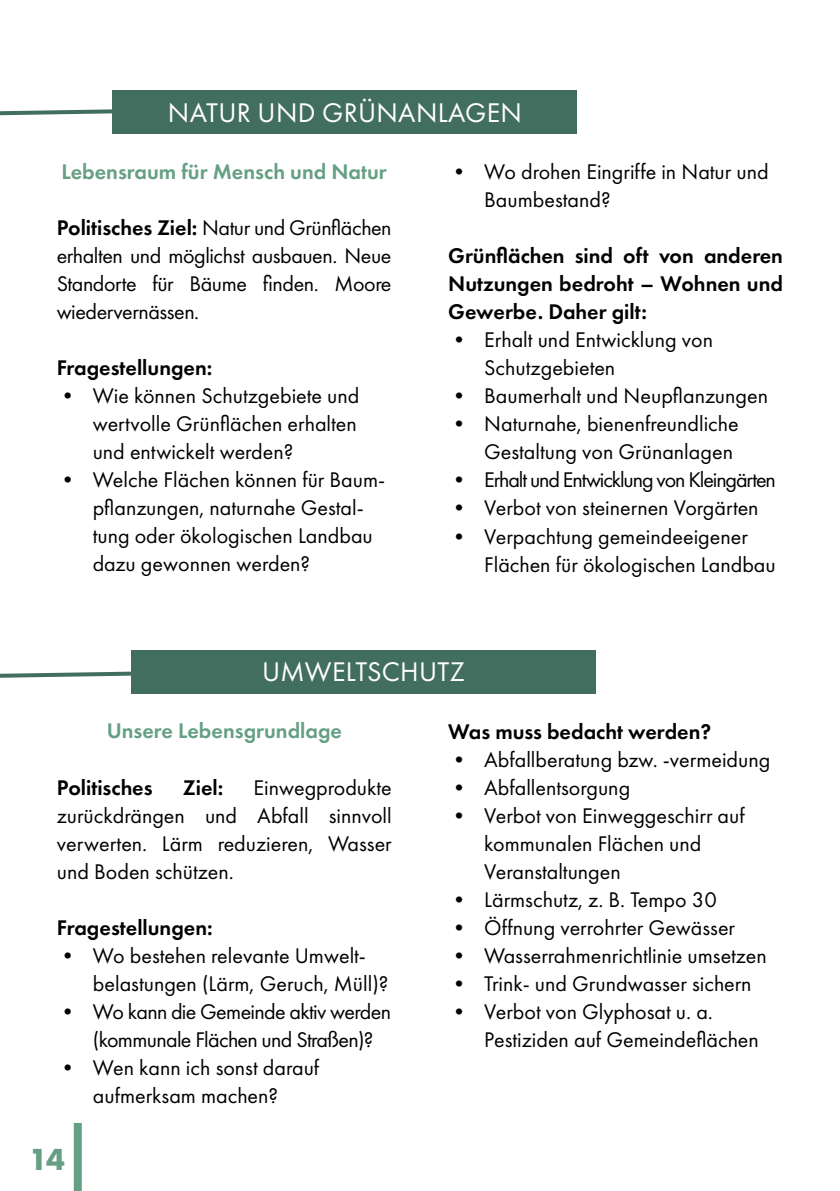
<style>
.page{position:relative;width:840px;height:1191px;background:#fff}
.page>*{position:absolute;margin:0;border:0;box-sizing:border-box;transform-origin:0 0}
.t1{font:28px "Futura PT";letter-spacing:.01em;color:#fff}
.t2{font:700 28px "Futura";color:#659f84}
.t3{font:22px/28px "Futura PT";color:#000}
.t4{font:600 22px/28px "Futura PT";color:#000;text-align:justify}
.t5{font:22px/28px "Futura PT";letter-spacing:-.03em;color:#000}
.t6{font:600 22px "Futura PT";color:#659f84}
.t7{font:22px "Futura PT";letter-spacing:-.05em;color:#000}
.s1{font-weight:600}
</style>
<div class="page">
<div style="left:113px;top:91px;width:463px;height:43px;background:#426e5f"></div>
<svg style="left:0;top:107px;width:113px;height:11px"></svg>
<div style="left:131px;top:650px;width:464px;height:43px;background:#426e5f"></div>
<svg style="left:0;top:671px;width:131px;height:7px"></svg>
<div style="left:74px;top:1123px;width:8px;height:68px;background:#659f84"></div>
<p class="t1" style="left:168px;top:96px;width:355px">NATUR UND GRÜNANLAGEN</p>
<p class="t6" style="left:61px;top:158px;width:327px">Lebensraum für Mensch und Natur</p>
<p class="t3" style="left:57px;top:214px;width:336px;text-align:justify"><span class="s1">Politisches Ziel:</span> Natur und Grünflächen erhalten und möglichst ausbauen. Neue Standorte für Bäume finden. Moore wiedervernässen.</p>
<p class="t4" style="left:57px;top:354px;width:157px">Fragestellungen:</p>
<p class="t3" style="left:93px;top:382px;width:268px;text-align:justify;text-indent:-36px">• Wie können Schutzgebiete und wertvolle Grünflächen erhalten und entwickelt werden?</p>
<p class="t3" style="left:93px;top:466px;width:294px;text-indent:-36px">• Welche Flächen können für Baum&shy;pflanzungen, naturnahe Gestal&shy;tung oder ökologischen Landbau dazu gewonnen werden?</p>
<p class="t3" style="left:484px;top:158px;width:286px;text-indent:-36px">• Wo drohen Eingriffe in Natur und<br>Baumbestand?</p>
<p class="t4" style="left:448px;top:242px;width:336px">Grünflächen sind oft von anderen Nutzungen bedroht – Wohnen und Gewerbe. Daher gilt:</p>
<p class="t3" style="left:484px;top:326px;width:230px;text-indent:-36px">• Erhalt und Entwicklung von<br>Schutzgebieten</p>
<p class="t3" style="left:448px;top:382px;width:321px">• Baumerhalt und Neupflanzungen</p>
<p class="t3" style="left:448px;top:410px;width:292px;text-align:right">• Naturnahe, bienenfreundliche<br>Gestaltung von Grünanlagen</p>
<p class="t7" style="left:448px;top:467px;width:329px">• Erhalt und Entwicklung von Kleingärten</p>
<p class="t3" style="left:448px;top:494px;width:312px">• Verbot von steinernen Vorgärten</p>
<p class="t3" style="left:484px;top:522px;width:293px;text-indent:-36px">• Verpachtung gemeindeeigener<br>Flächen für ökologischen Landbau</p>
<p class="t1" style="left:262px;top:655px;width:204px">UMWELTSCHUTZ</p>
<p class="t6" style="left:107px;top:717px;width:237px">Unsere Lebensgrundlage</p>
<p class="t4" style="left:57px;top:773px;width:97px">Politisches</p>
<p class="t4" style="left:183px;top:773px;width:42px">Ziel:</p>
<p class="t3" style="left:57px;top:773px;width:336px;text-align:justify;text-indent:196px">Einwegprodukte zurückdrängen und Abfall sinnvoll verwerten. Lärm reduzieren, Wasser und Boden schützen.</p>
<p class="t4" style="left:57px;top:913px;width:157px">Fragestellungen:</p>
<p class="t3" style="left:93px;top:941px;width:297px;text-indent:-36px">• Wo bestehen relevante Umwelt&shy;belastungen (Lärm, Geruch, Müll)?</p>
<p class="t5" style="left:93px;top:997px;width:299px;text-indent:-36px">• Wo kann die Gemeinde aktiv werden (kommunale Flächen und Straßen)?</p>
<p class="t3" style="left:57px;top:1053px;width:264px;text-align:center">• Wen kann ich sonst darauf aufmerksam machen?</p>
<p class="t2" style="left:29px;top:1139px;width:38px">14</p>
<p class="t4" style="left:448px;top:717px;width:264px">Was muss bedacht werden?</p>
<p class="t3" style="left:448px;top:745px;width:323px">• Abfallberatung bzw. -vermeidung</p>
<p class="t3" style="left:448px;top:773px;width:183px">• Abfallentsorgung</p>
<p class="t3" style="left:484px;top:801px;width:262px;text-indent:-36px">• Verbot von Einweggeschirr auf kommunalen Flächen und<br>Veranstaltungen</p>
<p class="t3" style="left:448px;top:885px;width:270px">• Lärmschutz, z. B. Tempo 30</p>
<p class="t3" style="left:448px;top:913px;width:288px">• Öffnung verrohrter Gewässer</p>
<p class="t3" style="left:448px;top:941px;width:320px">• Wasserrahmenrichtlinie umsetzen</p>
<p class="t3" style="left:448px;top:969px;width:305px">• Trink- und Grundwasser sichern</p>
<p class="t3" style="left:484px;top:997px;width:276px;text-indent:-36px">• Verbot von Glyphosat u. a.<br>Pestiziden auf Gemeindeflächen</p>
</div>
